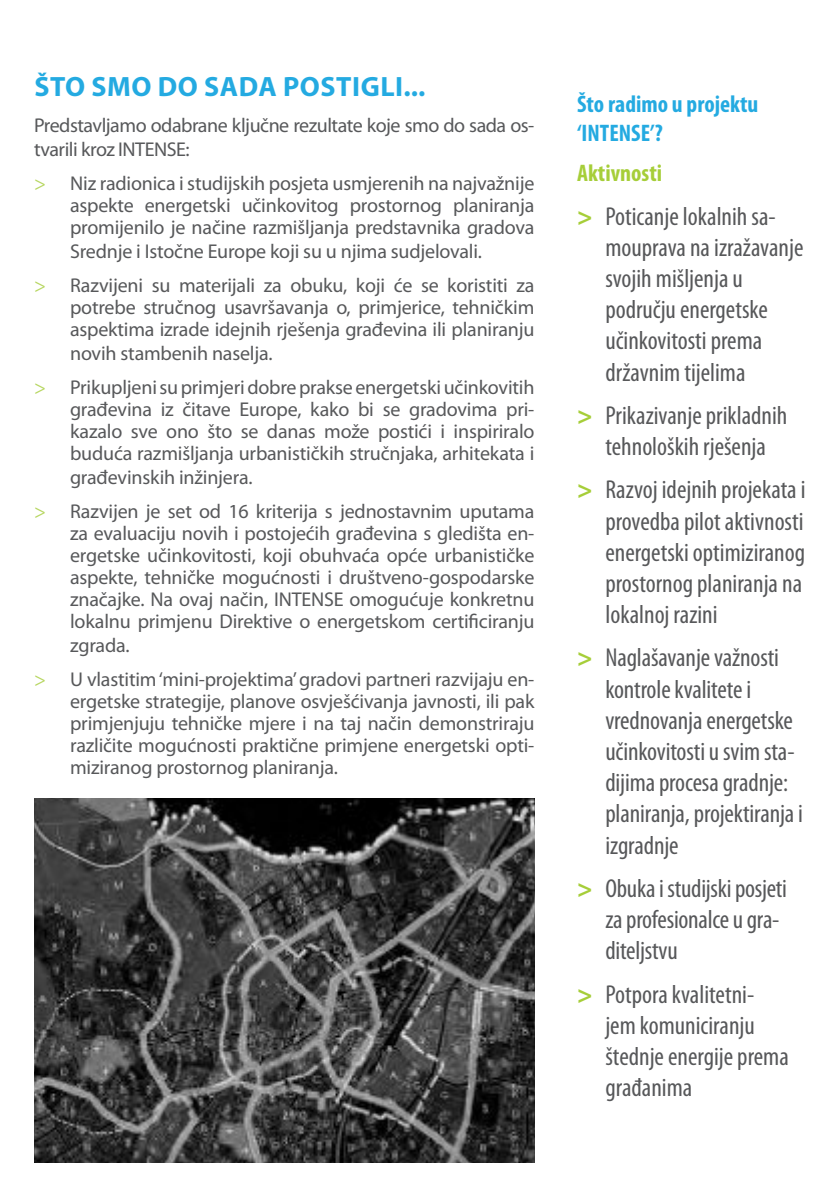
<style>
.page{position:relative;width:840px;height:1191px;background:#fff}
.page>*{position:absolute;margin:0;border:0;box-sizing:border-box;transform-origin:0 0}
.t1{font:700 28px "Myriad Pro";letter-spacing:.02em;color:#24aae1}
.t2{font:condensed 26px/31.2px "Myriad Pro";color:#57585a}
.t3{font:700 condensed 24px/28.8px "Myriad Pro";color:#24aae1}
.t4{font:700 condensed 24px "Myriad Pro";color:#a6ce39}
.t5{font:20px/22px "Myriad Pro";letter-spacing:-.01em;color:#57585a}
.s1{color:#b6d65f}
.s2{font-weight:700;font-stretch:normal;color:#a6ce39}
</style>
<div class="page">
<img style="left:35px;top:798px;width:499px;height:364px">
<h1 class="t1" style="left:34px;top:68px;width:392px">ŠTO SMO DO SADA POSTIGLI...</h1>
<p class="t5" style="left:34px;top:112px;width:501px;line-height:24px">Predstavljamo odabrane ključne rezultate koje smo do sada os&shy;tvarili kroz INTENSE:</p>
<p class="t5" style="left:70px;top:171px;width:465px;text-align:justify;text-indent:-36px"><span class="s1">&gt;</span> Niz radionica i studijskih posjeta usmjerenih na najvažnije aspekte energetski učinkovitog prostornog planiranja promijenilo je načine razmišljanja predstavnika gradova</p>
<p class="t5" style="left:34px;top:233px;width:501px;line-height:34px;text-indent:36px">Srednje i Istočne Europe koji su u njima sudjelovali.<br><span class="s1">&gt;</span> Razvijeni su materijali za obuku, koji će se koristiti za</p>
<p class="t5" style="left:70px;top:295px;width:465px">potrebe stručnog usavršavanja o, primjerice, tehničkim aspektima izrade idejnih rješenja građevina ili planiranju</p>
<p class="t5" style="left:34px;top:335px;width:501px;line-height:34px;text-indent:36px">novih stambenih naselja.<br><span class="s1">&gt;</span> Prikupljeni su primjeri dobre prakse energetski učinkovitih</p>
<p class="t5" style="left:70px;top:397px;width:465px;text-align:justify">građevina iz čitave Europe, kako bi se gradovima pri&shy;kazalo sve ono što se danas može postići i inspiriralo buduća razmišljanja urbanističkih stručnjaka, arhitekata i</p>
<p class="t5" style="left:34px;top:459px;width:501px;line-height:34px;text-indent:36px">građevinskih inžinjera.<br><span class="s1">&gt;</span> Razvijen je set od 16 kriterija s jednostavnim uputama</p>
<p class="t5" style="left:70px;top:521px;width:465px;text-align:justify">za evaluaciju novih i postojećih građevina s gledišta en&shy;ergetske učinkovitosti, koji obuhvaća opće urbanističke aspekte, tehničke mogućnosti i društveno-gospodarske značajke. Na ovaj način, INTENSE omogućuje konkretnu lokalnu primjenu Direktive o energetskom certificiranju</p>
<p class="t5" style="left:34px;top:627px;width:501px;line-height:34px;text-indent:36px">zgrada.<br><span class="s1">&gt;</span> U vlastitim ‘mini-projektima’ gradovi partneri razvijaju en-</p>
<p class="t5" style="left:70px;top:689px;width:465px;text-align:justify">ergetske strategije, planove osvješćivanja javnosti, ili pak primjenjuju tehničke mjere i na taj način demonstriraju različite mogućnosti praktične primjene energetski opti&shy;miziranog prostornog planiranja.</p>
<p class="t3" style="left:576px;top:89px;width:183px">Što radimo u projektu ‘INTENSE’?</p>
<p class="t4" style="left:576px;top:158px;width:87px">Aktivnosti</p>
<h2 class="t2" style="left:605px;top:200px;width:199px;text-indent:-28px"><span class="s2">&gt;</span> Poticanje lokalnih sa&shy;mouprava na izražavanje svojih mišljenja u području energetske učinkovitosti prema državnim tijelima</h2>
<h2 class="t2" style="left:576px;top:399px;width:212px;text-align:center"><span class="s2">&gt;</span> Prikazivanje prikladnih tehnoloških rješenja</h2>
<h2 class="t2" style="left:605px;top:474px;width:202px;text-indent:-28px"><span class="s2">&gt;</span> Razvoj idejnih projekata i provedba pilot aktivnosti energetski optimiziranog prostornog planiranja na lokalnoj razini</h2>
<h2 class="t2" style="left:605px;top:642px;width:199px;text-indent:-28px"><span class="s2">&gt;</span> Naglašavanje važnosti kontrole kvalitete i vrednovanja energetske učinkovitosti u svim sta&shy;dijima procesa gradnje: planiranja, projektiranja i izgradnje</h2>
<h2 class="t2" style="left:605px;top:872px;width:183px;text-indent:-28px"><span class="s2">&gt;</span> Obuka i studijski posjeti za profesionalce u gra&shy;diteljstvu</h2>
<h2 class="t2" style="left:605px;top:978px;width:185px;text-indent:-28px"><span class="s2">&gt;</span> Potpora kvalitetni&shy;jem komuniciranju štednje energije prema građanima</h2>
</div>
